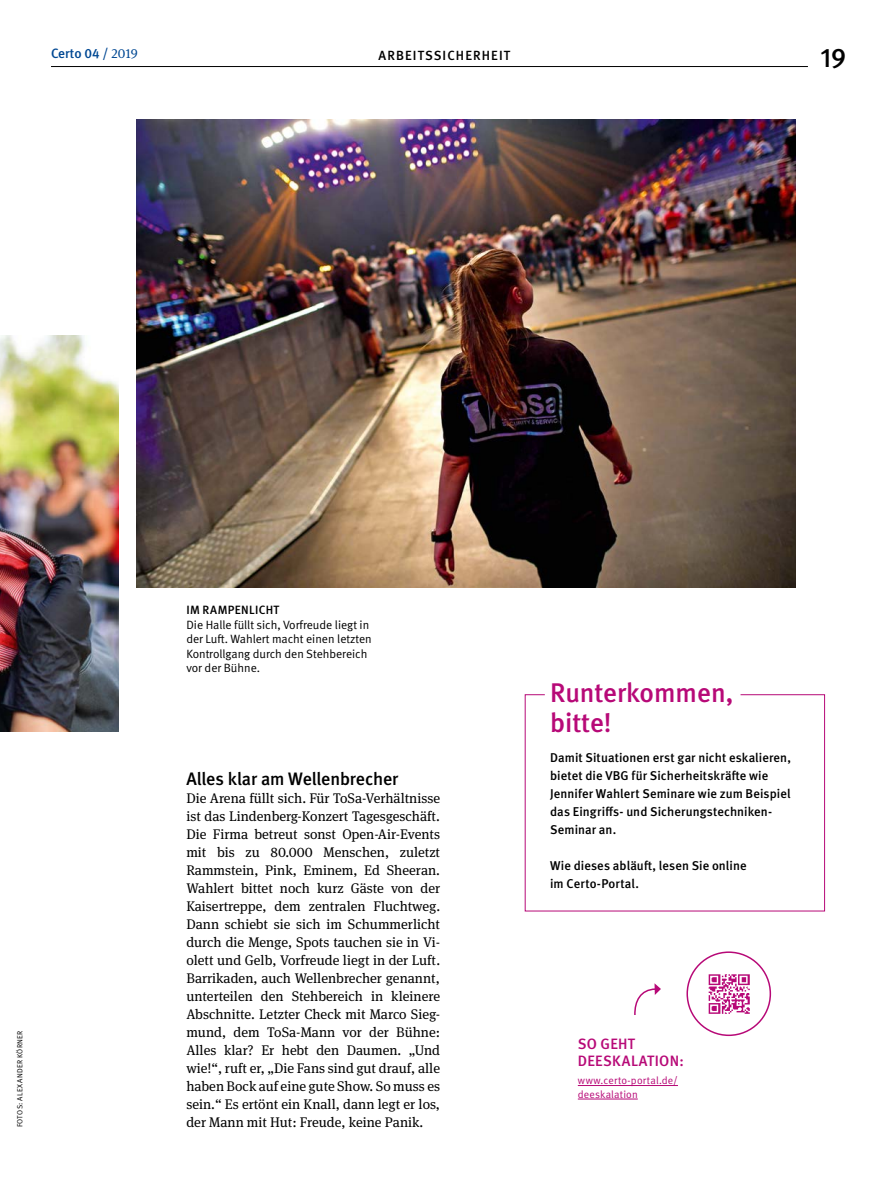
<style>
.page{position:relative;width:893px;height:1191px;background:#fff}
.page>*{position:absolute;margin:0;border:0;box-sizing:border-box;transform-origin:0 0}
.t1{font:500 27px/30px "DGUV Meta";color:#b70977}
.t2{font:500 27px "DGUV Meta";color:#000}
.t3{font:500 18px "DGUV Meta";letter-spacing:-.01em;color:#000}
.t4{font:500 15px/17.2px "DGUV Meta";letter-spacing:.02em;color:#b70977}
.t5{font:13.95px/18px "DGUV Meta Serif";color:#000;text-align:justify}
.t6{font:500 13.5px "DGUV Meta";color:#004893}
.t7{font:500 13.35px "DGUV Meta";letter-spacing:.085em;color:#000}
.t8{font:500 12.75px/18px "DGUV Meta";letter-spacing:.005em;color:#000}
.t9{font:12px/14.4px "DGUV Meta";color:#000}
.t10{font:500 12px "DGUV Meta";letter-spacing:.03em;color:#000}
.t11{font:10.5px/13.5px "DGUV Meta";letter-spacing:.02em;color:#b70977}
.t12{font:7.5px "DGUV Meta";letter-spacing:.05em;color:#000}
.s1{font-family:"DGUV Meta Serif";font-weight:400;font-size:13.35px}
</style>
<div class="page">
<img style="left:0;top:335px;width:119px;height:396px">
<img style="left:136px;top:119px;width:659px;height:468px">
<svg style="left:524px;top:694px;width:301px;height:217px"></svg>
<hr style="left:578px;top:1085px;width:100px;height:1px;background:#b70977">
<hr style="left:578px;top:1098px;width:60px;height:1px;background:#b70977">
<svg style="left:634px;top:983px;width:27px;height:32px"></svg>
<div style="left:686px;top:951px;width:85px;height:85px;border:2px solid #b70977;border-radius:50%"></div>
<img style="left:708px;top:974px;width:41px;height:40px">
<hr style="left:51px;top:66px;width:757px;height:1px;background:#000">
<p class="t6" style="left:51px;top:46px;width:88px">Certo 04 / <span class="s1">2019</span></p>
<p class="t7" style="left:379px;top:47px;width:133px">ARBEITSSICHERHEIT</p>
<h1 class="t2" style="left:821px;top:42px;width:27px">19</h1>
<p class="t12" style="left:16px;top:1127px;width:98px;rotate:-90deg">FOTOS: ALEXANDER KÖRNER</p>
<p class="t10" style="left:186px;top:603px;width:94px">IM RAMPENLICHT</p>
<p class="t9" style="left:186px;top:617px;width:187px">Die Halle füllt sich, Vorfreude liegt in der Luft. Wahlert macht einen letzten<br>Kontrollgang durch den Stehbereich vor der Bühne.</p>
<p class="t3" style="left:186px;top:768px;width:213px">Alles klar am Wellenbrecher</p>
<p class="t5" style="left:186px;top:790px;width:255px">Die Arena füllt sich. Für ToSa-Verhältnisse ist das Lindenberg-Konzert Tagesgeschäft.<br>Die Firma betreut sonst Open-Air-Events mit bis zu 80.000 Menschen, zuletzt Rammstein, Pink, Eminem, Ed Sheeran.<br>Wahlert bittet noch kurz Gäste von der Kaisertreppe, dem zentralen Fluchtweg.<br>Dann schiebt sie sich im Schummerlicht durch die Menge, Spots tauchen sie in Vi&shy;olett und Gelb, Vorfreude liegt in der Luft.<br>Barrikaden, auch Wellenbrecher genannt, unterteilen den Stehbereich in kleinere Abschnitte. Letzter Check mit Marco Sieg&shy;mund, dem ToSa-Mann vor der Bühne:<br>Alles klar? Er hebt den Daumen. „Und wie!“, ruft er, „Die Fans sind gut drauf, alle haben Bock auf eine gute Show. So muss es sein.“ Es ertönt ein Knall, dann legt er los, der Mann mit Hut: Freude, keine Panik.</p>
<h1 class="t1" style="left:550px;top:678px;width:185px">Runterkommen, bitte!</h1>
<p class="t8" style="left:550px;top:749px;width:242px">Damit Situationen erst gar nicht eskalieren, bietet die VBG für Sicherheitskräfte wie Jennifer Wahlert Seminare wie zum Beispiel das Eingriffs- und Sicherungstechniken-Seminar an.</p>
<p class="t8" style="left:550px;top:857px;width:198px">Wie dieses abläuft, lesen Sie online im Certo-Portal.</p>
<p class="t4" style="left:578px;top:1035px;width:107px">SO GEHT<br>DEESKALATION:</p>
<p class="t11" style="left:578px;top:1073px;width:102px">www.certo-portal.de/ deeskalation</p>
</div>
